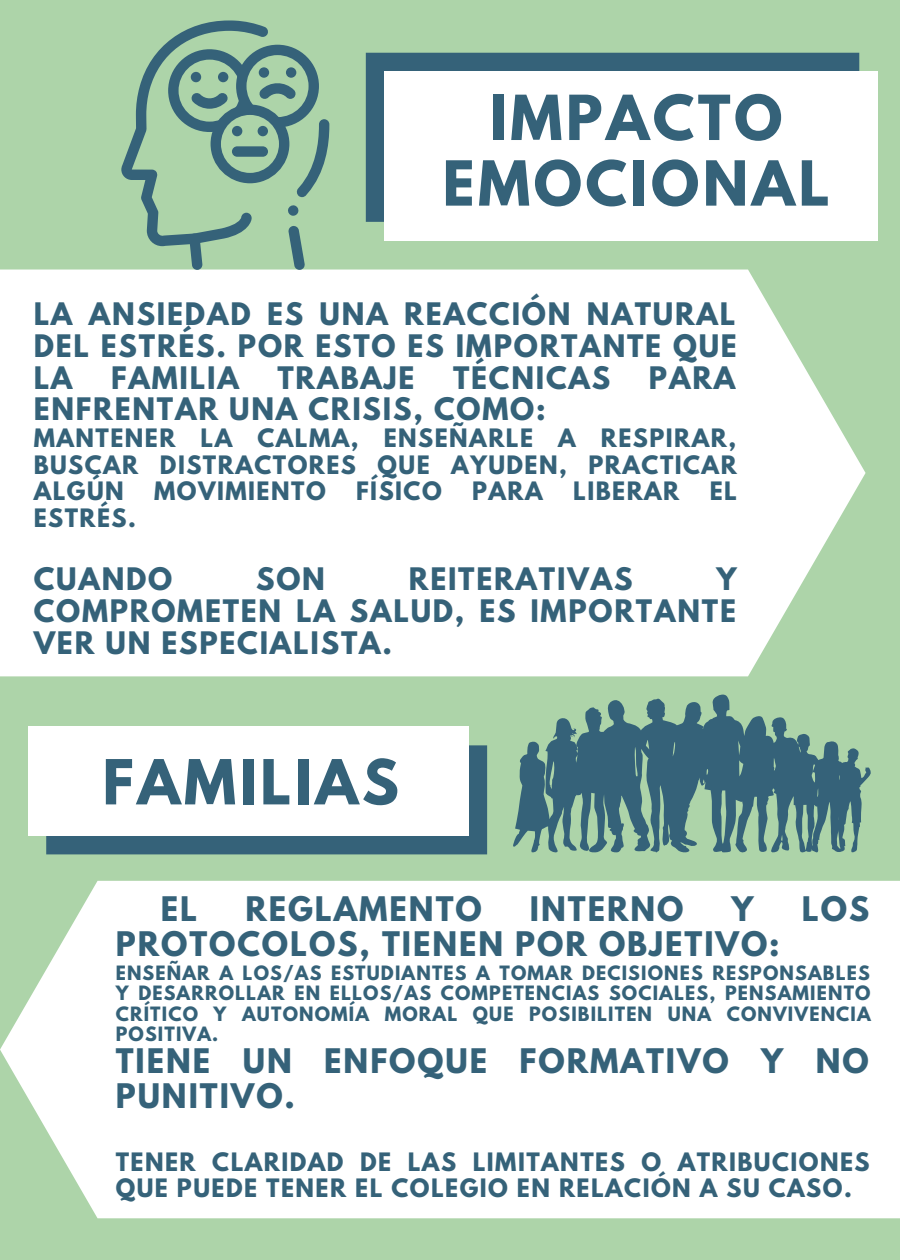
<style>
.page{position:relative;width:900px;height:1260px;background:#add4a9}
.page>*{position:absolute;margin:0;border:0;box-sizing:border-box;transform-origin:0 0}
.t1{font:700 55px/65.5px "League Spartan";letter-spacing:.065em;color:#356279;text-align:center}
.t2{font:700 30px/35px "League Spartan";letter-spacing:.065em;color:#356279}
.t3{font:700 27.5px/31.8px "League Spartan";letter-spacing:.065em;color:#356279;text-align:justify}
.t4{font:700 22.5px/26.8px "League Spartan";letter-spacing:.065em;color:#356279;text-align:justify}
.t5{font:700 17.5px/20.5px "League Spartan";letter-spacing:.065em;color:#356279;text-align:justify}
</style>
<div class="page">
<div style="left:0;top:270px;width:866px;height:406px;background:#fff"></div>
<div style="left:366px;top:53px;width:493px;height:169px;background:#356279"></div>
<div style="left:384px;top:71px;width:494px;height:169px;background:#fff"></div>
<div style="left:46px;top:745px;width:441px;height:109px;background:#356279"></div>
<div style="left:28px;top:727px;width:441px;height:109px;background:#fff"></div>
<svg style="left:0;top:881px;width:900px;height:337px;background:#f6faf6"></svg>
<svg style="left:121px;top:20px;width:208px;height:250px"></svg>
<div style="left:232px;top:126px;width:10px;height:10px;background:#356279;border-radius:50%"></div>
<div style="left:258px;top:126px;width:10px;height:10px;background:#356279;border-radius:50%"></div>
<div style="left:232px;top:146px;width:36px;height:11px;background:#356279;border-radius:5px"></div>
<svg style="left:513px;top:694px;width:358px;height:159px;fill:#356279"></svg>
<p class="t1" style="left:443px;top:92px;width:388px">IMPACTO<br>EMOCIONAL</p>
<p class="t3" style="left:34px;top:302px;width:705px">LA ANSIEDAD ES UNA REACCIÓN NATURAL DEL ESTRÉS. POR ESTO ES IMPORTANTE QUE LA</p>
<p class="t3" style="left:111px;top:365px;width:129px">FAMILIA</p>
<p class="t3" style="left:277px;top:365px;width:138px">TRABAJE</p>
<p class="t3" style="left:453px;top:365px;width:159px">TÉCNICAS</p>
<p class="t3" style="left:649px;top:365px;width:88px">PARA</p>
<p class="t3" style="left:34px;top:397px;width:513px">ENFRENTAR UNA CRISIS, COMO:</p>
<p class="t4" style="left:34px;top:427px;width:705px">MANTENER LA CALMA, ENSEÑARLE A RESPIRAR, BUSCAR DISTRACTORES QUE AYUDEN, PRACTICAR ALGÚN</p>
<p class="t4" style="left:154px;top:481px;width:173px">MOVIMIENTO</p>
<p class="t4" style="left:356px;top:481px;width:87px">FÍSICO</p>
<p class="t4" style="left:472px;top:481px;width:72px">PARA</p>
<p class="t4" style="left:573px;top:481px;width:108px">LIBERAR</p>
<p class="t4" style="left:710px;top:481px;width:29px">EL</p>
<p class="t4" style="left:34px;top:507px;width:104px">ESTRÉS.</p>
<p class="t3" style="left:34px;top:567px;width:140px">CUANDO</p>
<p class="t3" style="left:256px;top:567px;width:70px">SON</p>
<p class="t3" style="left:409px;top:567px;width:225px">REITERATIVAS</p>
<p class="t3" style="left:34px;top:567px;width:704px;text-indent:683px">Y COMPROMETEN LA SALUD, ES IMPORTANTE VER UN ESPECIALISTA.</p>
<p class="t1" style="left:103px;top:757px;width:298px">FAMILIAS</p>
<p class="t2" style="left:161px;top:896px;width:38px">EL</p>
<p class="t2" style="left:245px;top:896px;width:238px">REGLAMENTO</p>
<p class="t2" style="left:530px;top:896px;width:155px">INTERNO</p>
<p class="t2" style="left:732px;top:896px;width:24px">Y</p>
<p class="t2" style="left:802px;top:896px;width:69px">LOS</p>
<p class="t2" style="left:116px;top:931px;width:665px">PROTOCOLOS, TIENEN POR OBJETIVO:</p>
<p class="t5" style="left:116px;top:965px;width:757px">ENSEÑAR A LOS/AS ESTUDIANTES A TOMAR DECISIONES RESPONSABLES Y DESARROLLAR EN ELLOS/AS COMPETENCIAS SOCIALES, PENSAMIENTO CRÍTICO Y AUTONOMÍA MORAL QUE POSIBILITEN UNA CONVIVENCIA POSITIVA.</p>
<p class="t2" style="left:116px;top:1047px;width:755px">TIENE UN ENFOQUE FORMATIVO Y NO<br>PUNITIVO.</p>
<p class="t4" style="left:116px;top:1152px;width:755px">TENER CLARIDAD DE LAS LIMITANTES O ATRIBUCIONES<br>QUE PUEDE TENER EL COLEGIO EN RELACIÓN A SU CASO.</p>
</div>
